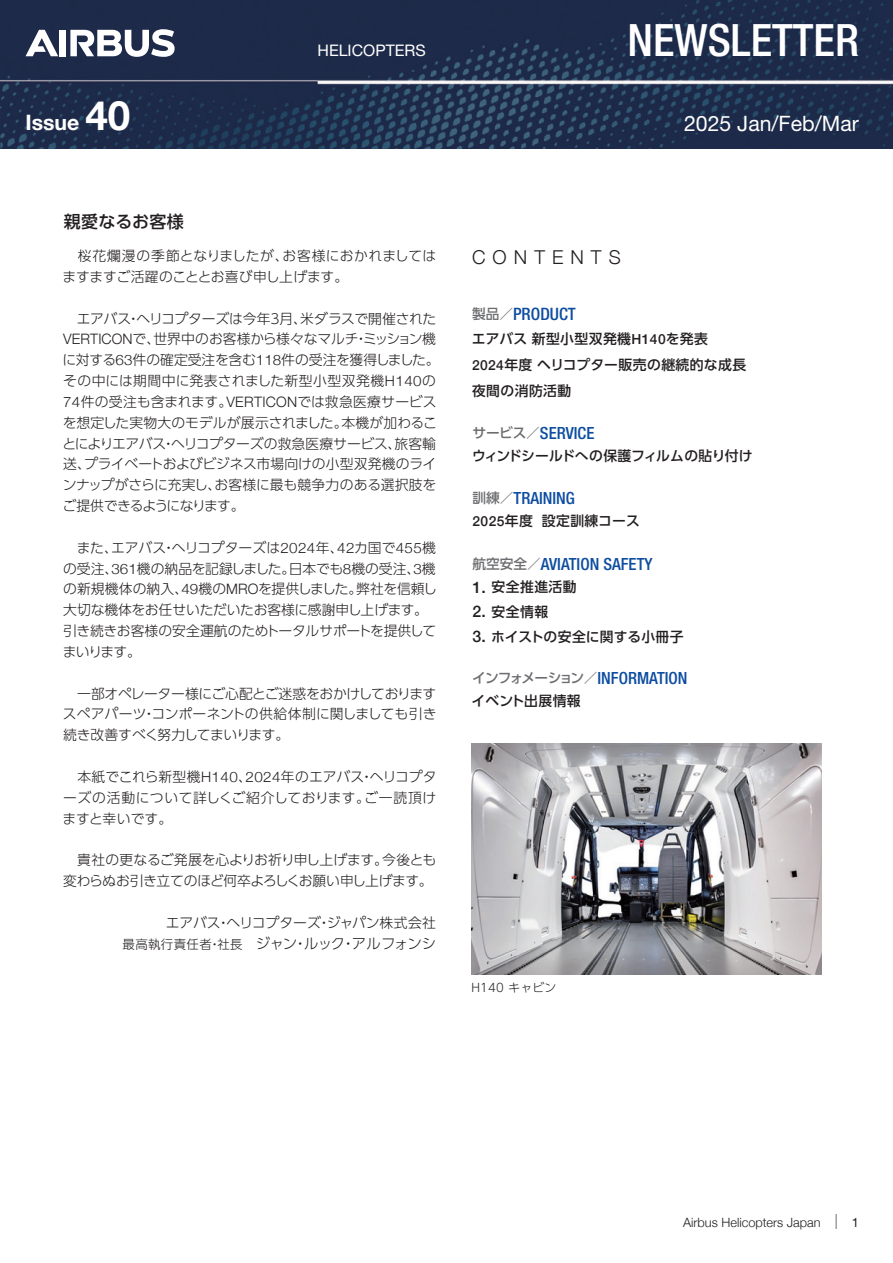
<style>
.page{position:relative;width:893px;height:1263px;background:#fff}
.page>*{position:absolute;margin:0;border:0;box-sizing:border-box;transform-origin:0 0}
.t1{font:500 condensed 44.7px "Helvetica Neue";color:#fff}
.t2{font:21.3px "Helvetica Neue";color:#fff}
.t3{font:700 21.3px "Helvetica Neue";color:#fff}
.t4{font:300 19.2px "Helvetica Neue";letter-spacing:.37em;color:#231f20}
.t5{font:500 condensed 17.1px "Helvetica Neue";color:#0d4da1}
.t6{font:500 16.95px "UD Shin Go Pro";letter-spacing:.02em;color:#231f20}
.t7{font:500 condensed 16.8px "Helvetica Neue";color:#0d4da1}
.t8{font:15.9px "Helvetica Neue";color:#fff}
.t9{font:300 14.4px "UD Shin Go Pro";letter-spacing:-.06em;color:#231f20}
.t10{font:300 13.8px/20.9px "UD Shin Go Pro";letter-spacing:-.01em;color:#231f20}
.t11{font:500 13.8px/25.5px "UD Shin Go Pro";letter-spacing:.03em;color:#231f20}
.t12{font:500 13.8px "UD Shin Go Pro";letter-spacing:-.02em;color:#231f20}
.t13{font:500 13.8px "UD Shin Go Pro";color:#231f20}
.t14{font:500 13.8px "UD Shin Go Pro";letter-spacing:.005em;color:#231f20}
.t15{font:300 12.75px "Helvetica Neue";color:#231f20}
.t16{font:12.75px "Helvetica Neue";color:#231f20}
.t17{font:300 11.7px "UD Shin Go Pro";letter-spacing:.025em;color:#231f20}
.s1{font-size:40.35px}
.s2{font-family:"Helvetica Neue";font-size:14.4px}
.s3{font-size:12.45px}
.s4{font-family:"UD Shin Go Pro";font-stretch:normal;font-size:13.65px;color:#6c6d70}
.s5{font-family:"Helvetica Neue"}
.s6{font-family:"Helvetica Neue";font-size:15.9px}
</style>
<div class="page">
<svg style="left:836px;top:1214px;width:1px;height:15px"></svg>
<img style="left:471px;top:744px;width:350px;height:231px">
<img style="left:0;top:0;width:893px;height:149px">
<div style="left:60px;top:30px;width:6px;height:26px;background:#fff"></div>
<svg style="left:26px;top:30px;width:32px;height:26px"></svg>
<svg style="left:70px;top:29px;width:105px;height:28px"></svg>
<h2 class="t3" style="left:26px;top:106px;width:106px">Issue <span class="s1">40</span></h2>
<p class="t8" style="left:317px;top:41px;width:110px">HELICOPTERS</p>
<p class="t6" style="left:64px;top:207px;width:122px">親愛なるお客様</p>
<p class="t10" style="left:63px;top:245px;width:375px">　桜花爛漫の季節となりましたが、お客様におかれましてはますますご活躍のこととお喜び申し上げます。</p>
<p class="t10" style="left:62px;top:307px;width:379px">　エアバス・ヘリコプターズは今年３月、米ダラスで開催された<br><span class="s2">VERTICON</span>で、世界中のお客様から様々なマルチ・ミッション機に対する<span class="s2">63</span>件の確定受注を含む<span class="s2">118</span>件の受注を獲得しました。その中には期間中に発表されました新型小型双発機<span class="s2">H140</span>の<br><span class="s2">74</span>件の受注も含まれます。<span class="s2">VERTICON</span>では救急医療サービスを想定した実物大のモデルが展示されました。本機が加わることによりエアバス・ヘリコプターズの救急医療サービス、旅客輸送、プライベートおよびビジネス市場向けの小型双発機のラインナップがさらに充実し、お客様に最も競争力のある選択肢をご提供できるようになります。</p>
<p class="t10" style="left:63px;top:537px;width:376px">　また、エアバス・ヘリコプターズは<span class="s2">2024</span>年、<span class="s2">42</span>カ国で<span class="s2">455</span>機の受注、<span class="s2">361</span>機の納品を記録しました。日本でも<span class="s2">8</span>機の受注、<span class="s2">3</span>機の新規機体の納入、<span class="s2">49</span>機の<span class="s2">MRO</span>を提供しました。弊社を信頼し大切な機体をお任せいただいたお客様に感謝申し上げます。引き続きお客様の安全運航のためトータルサポートを提供してまいります。</p>
<p class="t10" style="left:63px;top:682px;width:375px;text-align:justify">　一部オペレーター様にご心配とご迷惑をおかけしておりますスペアパーツ・コンポーネントの供給体制に関しましても引き続き改善すべく努力してまいります。</p>
<p class="t10" style="left:63px;top:766px;width:375px;text-align:justify">　本紙でこれら新型機<span class="s2">H140</span>、<span class="s2">2024</span>年のエアバス・ヘリコプターズの活動について詳しくご紹介しております。ご一読頂けますと幸いです。</p>
<p class="t10" style="left:63px;top:849px;width:375px">　貴社の更なるご発展を心よりお祈り申し上げます。今後とも変わらぬお引き立てのほど何卒よろしくお願い申し上げます。</p>
<p class="t10" style="left:166px;top:912px;width:272px">エアバス・ヘリコプターズ・ジャパン株式会社</p>
<p class="t9" style="left:123px;top:931px;width:315px"><span class="s3">最高執行責任者・社長　</span>ジャン・ルック・アルフォンシ</p>
<h1 class="t1" style="left:627px;top:14px;width:233px">NEWSLETTER</h1>
<h3 class="t4" style="left:472px;top:241px;width:150px">CONTENTS</h3>
<h2 class="t2" style="left:684px;top:111px;width:176px">2025 Jan/Feb/Mar</h2>
<p class="t5" style="left:472px;top:304px;width:105px"><span class="s4">製品／</span>PRODUCT</p>
<p class="t11" style="left:472px;top:326px;width:276px">エアバス新型小型双発機<span class="s5">H140</span>を発表<br><span class="s5">2024</span>年度ヘリコプター販売の継続的な成長夜間の消防活動</p>
<p class="t7" style="left:472px;top:423px;width:123px"><span class="s4">サービス／</span>SERVICE</p>
<p class="t12" style="left:472px;top:444px;width:282px">ウィンドシールドへの保護フィルムの貼り付け</p>
<p class="t7" style="left:472px;top:488px;width:104px"><span class="s4">訓練／</span>TRAINING</p>
<p class="t11" style="left:472px;top:508px;width:169px"><span class="s5">2025</span>年度 設定訓練コース</p>
<p class="t7" style="left:472px;top:554px;width:182px"><span class="s4">航空安全／</span>AVIATION SAFETY</p>
<p class="t11" style="left:472px;top:574px;width:106px"><span class="s6">1.</span> 安全推進活動</p>
<p class="t11" style="left:472px;top:598px;width:77px"><span class="s6">2.</span> 安全情報</p>
<p class="t13" style="left:472px;top:625px;width:213px"><span class="s6">3.</span> ホイストの安全に関する小冊子</p>
<p class="t7" style="left:472px;top:668px;width:217px"><span class="s4">インフォメーション／</span>INFORMATION</p>
<p class="t14" style="left:472px;top:690px;width:111px">イベント出展情報</p>
<p class="t17" style="left:471px;top:978px;width:86px">H140 キャビン</p>
<p class="t15" style="left:683px;top:1212px;width:139px">Airbus Helicopters Japan</p>
<p class="t16" style="left:852px;top:1215px;width:9px">1</p>
</div>
